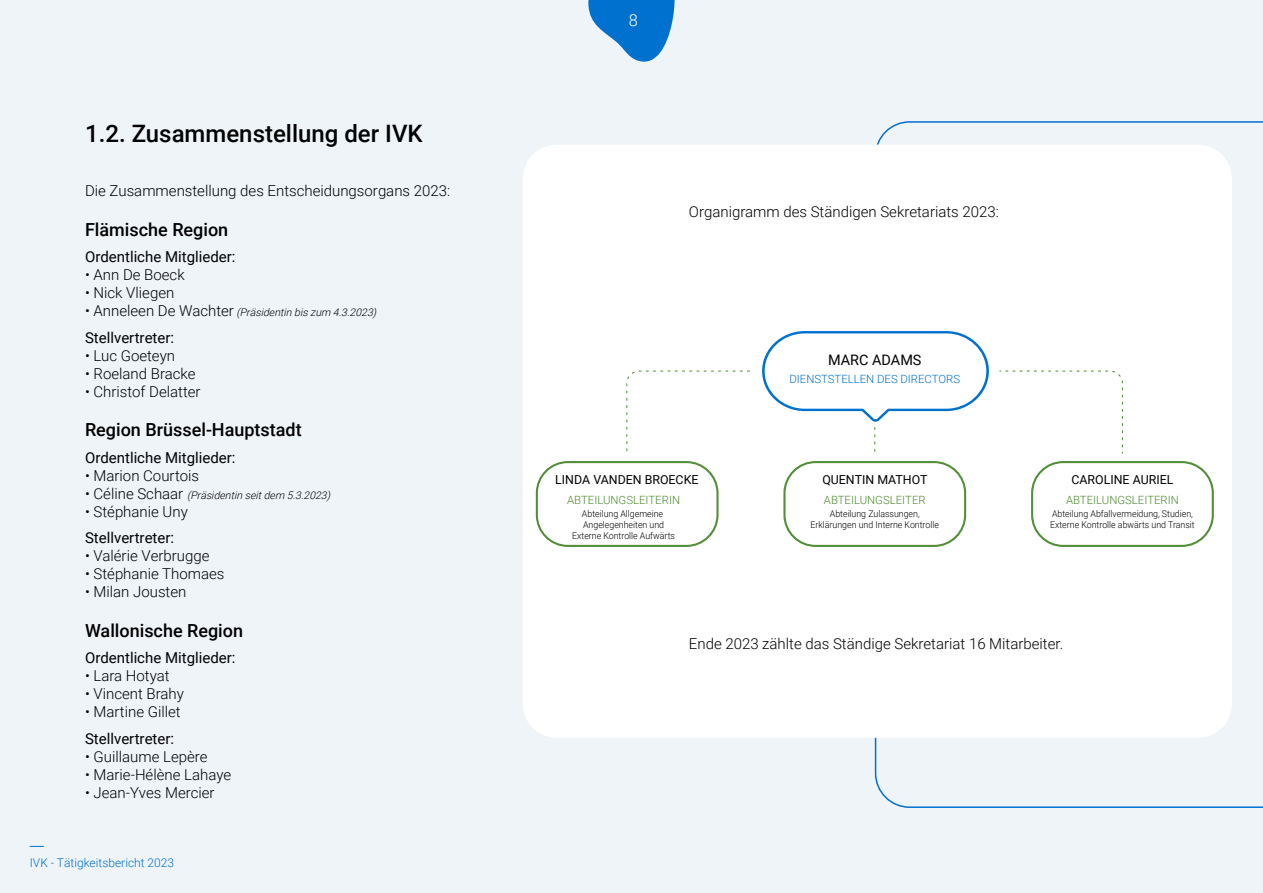
<style>
.page{position:relative;width:1263px;height:893px;background:#eff4f9}
.page>*{position:absolute;margin:0;border:0;box-sizing:border-box;transform-origin:0 0}
.t1{font:500 24px "Roboto";color:#000}
.t2{font:500 18px "Roboto";color:#000}
.t3{font:300 16.5px "Roboto";color:#fff}
.t4{font:300 15px "Roboto";color:#000}
.t5{font:15px "Roboto";color:#000}
.t6{font:14.4px "Roboto";color:#020202}
.t7{font:12.45px "Roboto";color:#020202}
.t8{font:300 12px "Roboto";color:#0071ce}
.t9{font:300 11.4px "Roboto";color:#4a8b2c}
.t10{font:300 11.4px "Roboto";color:#0071ce}
.t11{font:italic 300 10.5px "Roboto";color:#000}
.t12{font:300 9.3px/11.1px "Roboto";color:#020202;text-align:center;scale:.95 1}
.t13{font:300 9.3px/11.1px "Roboto";color:#000;text-align:center;scale:.95 1}
.s1{font-style:normal;font-size:15px}
</style>
<div class="page">
<svg style="left:875px;top:121px;width:388px;height:687px"></svg>
<div style="left:523px;top:145px;width:709px;height:593px;background:#fff;border-radius:34px"></div>
<svg style="left:762px;top:331px;width:227px;height:91px"></svg>
<svg style="left:874px;top:428px;width:1px;height:24px"></svg>
<svg style="left:1000px;top:370px;width:123px;height:83px"></svg>
<svg style="left:626px;top:370px;width:124px;height:82px"></svg>
<svg style="left:536px;top:461px;width:182px;height:86px"></svg>
<svg style="left:783px;top:461px;width:183px;height:86px"></svg>
<svg style="left:1031px;top:461px;width:183px;height:86px"></svg>
<svg style="left:30px;top:846px;width:14px;height:1px"></svg>
<svg style="left:588px;top:0;width:87px;height:62px"></svg>
<h1 class="t1" style="left:85px;top:117px;width:339px">1.2. Zusammenstellung der IVK</h1>
<p class="t4" style="left:85px;top:180px;width:367px">Die Zusammenstellung des Entscheidungsorgans 2023:</p>
<p class="t2" style="left:85px;top:217px;width:145px">Flämische Region</p>
<p class="t5" style="left:85px;top:246px;width:152px">Ordentliche Mitglieder:</p>
<p class="t4" style="left:85px;top:264px;width:101px">• Ann De Boeck</p>
<p class="t4" style="left:85px;top:282px;width:91px">• Nick Vliegen</p>
<p class="t11" style="left:85px;top:305px;width:296px"><span class="s1">• A n n e l e e n D e W a c h t e r</span> (Präsidentin biszum 4.3.2023)</p>
<p class="t5" style="left:85px;top:327px;width:91px">Stellvertreter:</p>
<p class="t4" style="left:85px;top:345px;width:92px">• Luc Goeteyn</p>
<p class="t4" style="left:85px;top:363px;width:112px">• Roeland Bracke</p>
<p class="t4" style="left:85px;top:381px;width:117px">• Christof Delatter</p>
<p class="t2" style="left:85px;top:417px;width:218px">Region Brüssel-Hauptstadt</p>
<p class="t5" style="left:85px;top:447px;width:152px">Ordentliche Mitglieder:</p>
<p class="t4" style="left:85px;top:465px;width:116px">• Marion Courtois</p>
<p class="t11" style="left:85px;top:488px;width:250px"><span class="s1">• C é l i n e S c h a a r</span> (Präsidentin seitdem 5.3.2023)</p>
<p class="t4" style="left:85px;top:501px;width:104px">• Stéphanie Uny</p>
<p class="t5" style="left:85px;top:527px;width:91px">Stellvertreter:</p>
<p class="t4" style="left:85px;top:545px;width:126px">• Valérie Verbrugge</p>
<p class="t4" style="left:85px;top:563px;width:141px">• Stéphanie Thomaes</p>
<p class="t4" style="left:85px;top:581px;width:103px">• Milan Jousten</p>
<p class="t2" style="left:85px;top:618px;width:160px">Wallonische Region</p>
<p class="t5" style="left:85px;top:648px;width:152px">Ordentliche Mitglieder:</p>
<p class="t4" style="left:85px;top:666px;width:86px">• Lara Hotyat</p>
<p class="t4" style="left:85px;top:684px;width:100px">• Vincent Brahy</p>
<p class="t4" style="left:85px;top:702px;width:97px">• Martine Gillet</p>
<p class="t5" style="left:85px;top:728px;width:91px">Stellvertreter:</p>
<p class="t4" style="left:85px;top:746px;width:124px">• Guillaume Lepère</p>
<p class="t4" style="left:85px;top:764px;width:148px">• Marie-Hélène Lahaye</p>
<p class="t4" style="left:85px;top:782px;width:131px">• Jean-Yves Mercier</p>
<p class="t8" style="left:30px;top:854px;width:146px">IVK - Tätigkeitsbericht 2023</p>
<p class="t3" style="left:629px;top:9px;width:11px">8</p>
<p class="t4" style="left:689px;top:201px;width:311px">Organigramm des Ständigen Sekretariats 2023:</p>
<p class="t7" style="left:555px;top:471px;width:145px">LINDA VANDEN BROECKE</p>
<p class="t9" style="left:567px;top:492px;width:114px">ABTEILUNGSLEITERIN</p>
<p class="t13" style="left:572px;top:508px;width:110px">Abteilung Allgemeine<br>Angelegenheiten und<br>Externe Kontrolle Aufwärts</p>
<p class="t6" style="left:828px;top:350px;width:95px">MARC ADAMS</p>
<p class="t10" style="left:789px;top:371px;width:172px">DIENSTSTELLEN DES DIRECTORS</p>
<p class="t7" style="left:822px;top:471px;width:107px">QUENTIN MATHOT</p>
<p class="t9" style="left:824px;top:492px;width:103px">ABTEILUNGSLEITER</p>
<p class="t12" style="left:810px;top:508px;width:137px">Abteilung Zulassungen,<br>Erklärungen und Interne Kontrolle</p>
<p class="t7" style="left:1071px;top:471px;width:103px">CAROLINE AURIEL</p>
<p class="t9" style="left:1066px;top:492px;width:114px">ABTEILUNGSLEITERIN</p>
<p class="t12" style="left:1050px;top:508px;width:154px;text-align:left">Abteilung Abfallvermeidung, Studien,<br>Externe Kontrolle abwärts und Transit</p>
<p class="t4" style="left:689px;top:633px;width:376px">Ende 2023 zählte das Ständige Sekretariat 16 Mitarbeiter.</p>
</div>
